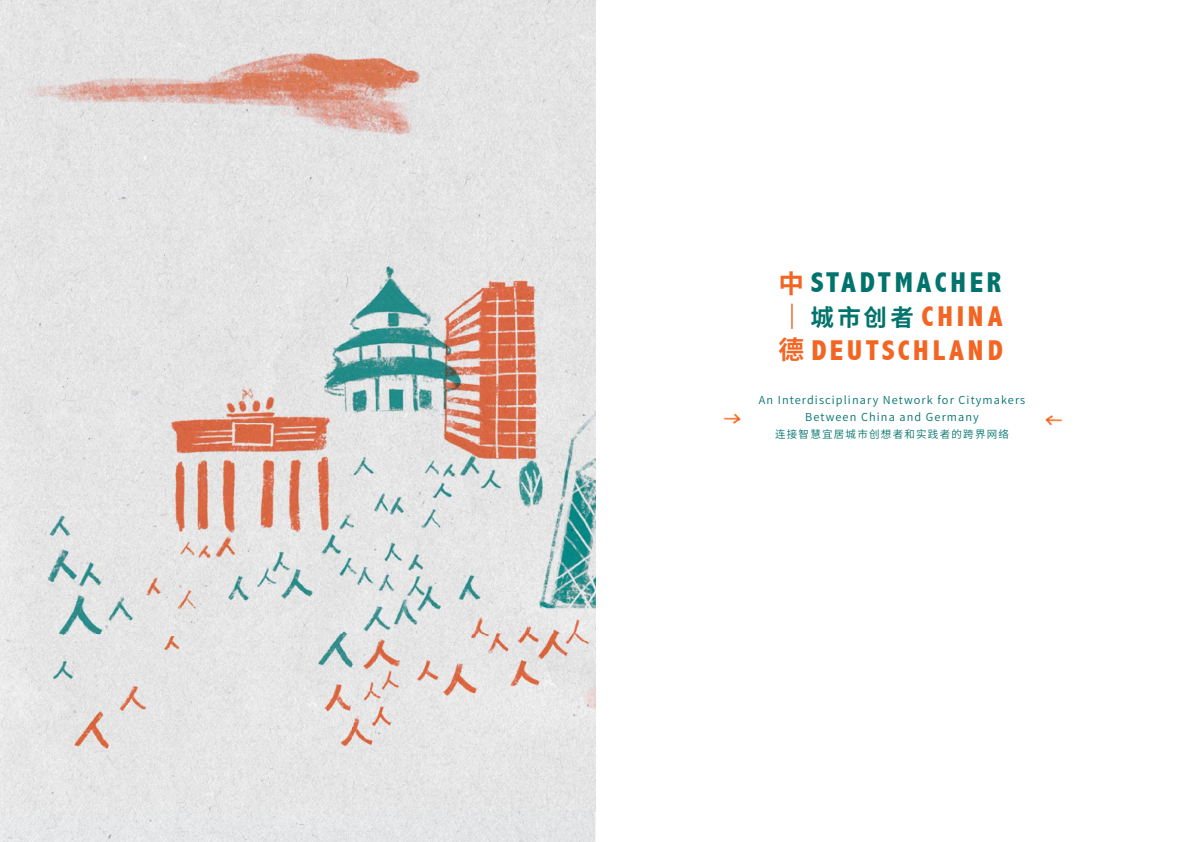
<style>
.page{position:relative;width:1191px;height:842px;background:#fff}
.page>*{position:absolute;margin:0;border:0;box-sizing:border-box;transform-origin:0 0}
.t1{font:800 condensed 28.7px/34px "Abadi";letter-spacing:.13em;color:#f26522;text-align:right}
.t2{font:800 condensed 28.7px "Abadi";letter-spacing:.125em;color:#00736c}
.t3{font:700 25.6px "Source Han Sans CN";color:#f26522}
.t4{font:700 23.5px "Source Han Sans CN";color:#00736c}
.t5{font:11px/17px "Source Han Sans CN";letter-spacing:.1em;color:#00736c;text-align:center}
.t6{font:10.5px "Source Han Sans CN";letter-spacing:.12em;color:#00736c}
</style>
<div class="page">
<svg style="left:791px;top:304px;width:1px;height:25px"></svg>
<img style="left:1045px;top:415px;width:18px;height:11px">
<img style="left:723px;top:413px;width:18px;height:11px">
<div style="left:0;top:0;width:595px;height:842px;background:#e5e6e6"></div>
<img style="left:3px;top:0;width:592px;height:811px">
<h2 class="t3" style="left:778px;top:269px;width:27px">中</h2>
<h1 class="t2" style="left:811px;top:266px;width:192px">STADTMACHER</h1>
<h1 class="t1" style="left:811px;top:300px;width:193px">CHINA<br>DEUTSCHLAND</h1>
<h3 class="t4" style="left:810px;top:304px;width:105px">城市创者</h3>
<h2 class="t3" style="left:778px;top:335px;width:27px">德</h2>
<p class="t5" style="left:758px;top:392px;width:268px">An Interdisciplinary Network for Citymakers<br>Between China and Germany</p>
<p class="t6" style="left:775px;top:428px;width:235px">连接智慧宜居城市创想者和实践者的跨界网络</p>
</div>
